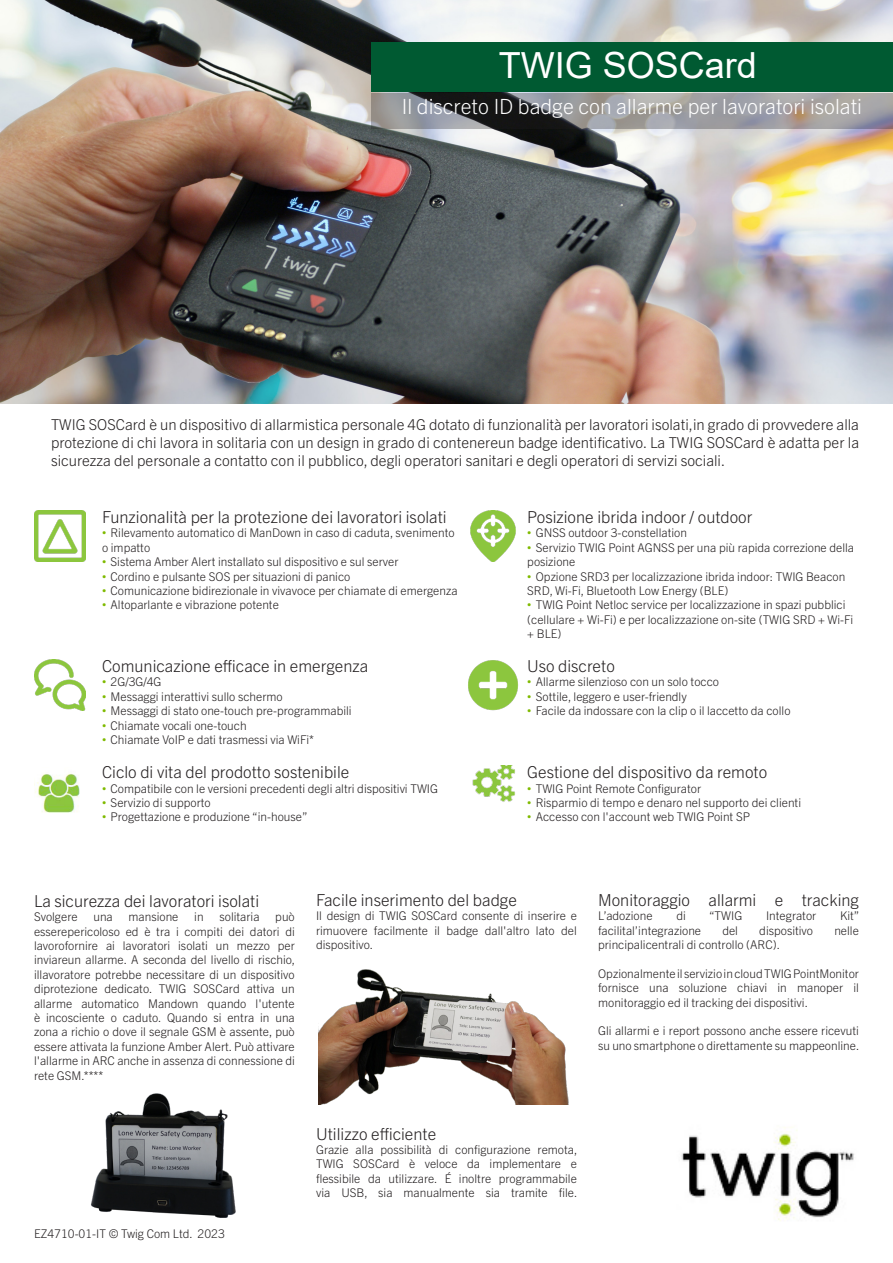
<style>
.page{position:relative;width:893px;height:1263px;background:#fff}
.page>*{position:absolute;margin:0;border:0;box-sizing:border-box;transform-origin:0 0}
.t1{font:36px "Arial";color:#fff}
.t2{font:300 21px "Trade Gothic Next LT Pro";color:#fff}
.TWIG_paragraph_title{font:300 16.5px "Trade Gothic Next LT Pro";color:#231f20}
.TWIG_ingressi_10_pt{font:300 15px/18px "Trade Gothic Next LT Pro";color:#231f20;text-align:justify}
.TWIG_body_8pt{font:300 12px/14.4px "Trade Gothic Next LT Pro";color:#231f20}
.TWIG_Datasheets_bull{font:300 12px/14.4px "Trade Gothic Next LT Pro";color:#231f20}
.s1{font-family:"Arial";font-weight:400;color:#7fba00}
</style>
<div class="page">
<img style="left:319px;top:969px;width:250px;height:135px">
<img style="left:0;top:0;width:893px;height:404px">
<img style="left:34px;top:659px;width:51px;height:51px">
<img style="left:34px;top:773px;width:46px;height:40px">
<img style="left:468px;top:660px;width:50px;height:50px">
<img style="left:472px;top:765px;width:43px;height:37px">
<img style="left:470px;top:510px;width:46px;height:51px">
<img style="left:34px;top:510px;width:51px;height:51px">
<img style="left:681px;top:1127px;width:173px;height:94px">
<div style="left:371px;top:43px;width:522px;height:49px;background:#005a32"></div>
<img style="left:91px;top:1093px;width:145px;height:125px">
<svg style="left:371px;top:93px;width:522px;height:36px;background:#868688"></svg>
<p class="t1" style="left:499px;top:40px;width:260px">TWIG SOSCard</p>
<p class="t2" style="left:402px;top:91px;width:462px">Il discreto ID badge con allarme per lavoratori isolati</p>
<p class="TWIG_ingressi_10_pt" style="left:51px;top:415px;width:809px">TWIG SOSCard è un dispositivo di allarmistica personale 4G dotato di funzionalità per lavoratori isolati,in grado di provvedere alla protezione di chi lavora in solitaria con un design in grado di contenereun badge identificativo. La TWIG SOSCard è adatta per la sicurezza del personale a contatto con il pubblico, degli operatori sanitari e degli operatori di servizi sociali.</p>
<p class="TWIG_paragraph_title" style="left:102px;top:506px;width:346px">Funzionalità per la protezione dei lavoratori isolati</p>
<p class="TWIG_body_8pt" style="left:102px;top:525px;width:354px"><span class="s1">•</span> Rilevamento automatico di ManDown in caso di caduta, svenimento o impatto</p>
<p class="TWIG_body_8pt" style="left:102px;top:554px;width:298px"><span class="s1">•</span> Sistema Amber Alert installato sul dispositivo e sul server</p>
<p class="TWIG_body_8pt" style="left:102px;top:568px;width:250px"><span class="s1">•</span> Cordino e pulsante SOS per situazioni di panico</p>
<p class="TWIG_body_8pt" style="left:102px;top:583px;width:357px"><span class="s1">•</span> Comunicazione bidirezionale in vivavoce per chiamate di emergenza</p>
<p class="TWIG_body_8pt" style="left:102px;top:597px;width:178px"><span class="s1">•</span> Altoparlante e vibrazione potente</p>
<p class="TWIG_paragraph_title" style="left:102px;top:654px;width:268px">Comunicazione efficace in emergenza</p>
<p class="TWIG_body_8pt" style="left:102px;top:674px;width:61px"><span class="s1">•</span> 2G/3G/4G</p>
<p class="TWIG_body_8pt" style="left:102px;top:688px;width:182px"><span class="s1">•</span> Messaggi interattivi sullo schermo</p>
<p class="TWIG_body_8pt" style="left:102px;top:703px;width:251px"><span class="s1">•</span> Messaggi di stato one-touch pre-programmabili</p>
<p class="TWIG_body_8pt" style="left:102px;top:717px;width:146px"><span class="s1">•</span> Chiamate vocali one-touch</p>
<p class="TWIG_body_8pt" style="left:102px;top:731px;width:213px"><span class="s1">•</span> Chiamate VoIP e dati trasmessi via WiFi*</p>
<p class="TWIG_paragraph_title" style="left:102px;top:761px;width:249px">Ciclo di vita del prodotto sostenibile</p>
<p class="TWIG_body_8pt" style="left:102px;top:780px;width:338px"><span class="s1">•</span> Compatibile con le versioni precedenti degli altri dispositivi TWIG</p>
<p class="TWIG_body_8pt" style="left:102px;top:795px;width:110px"><span class="s1">•</span> Servizio di supporto</p>
<p class="TWIG_body_8pt" style="left:102px;top:809px;width:207px"><span class="s1">•</span> Progettazione e produzione “in-house”</p>
<p class="TWIG_paragraph_title" style="left:527px;top:506px;width:227px">Posizione ibrida indoor / outdoor</p>
<p class="TWIG_body_8pt" style="left:527px;top:525px;width:161px"><span class="s1">•</span> GNSS outdoor 3-constellation</p>
<p class="TWIG_body_8pt" style="left:527px;top:539px;width:328px"><span class="s1">•</span> Servizio TWIG Point AGNSS per una più rapida correzione della posizione</p>
<p class="TWIG_body_8pt" style="left:527px;top:568px;width:319px"><span class="s1">•</span> Opzione SRD3 per localizzazione ibrida indoor: TWIG Beacon<br>SRD, Wi-Fi, Bluetooth Low Energy (BLE)</p>
<p class="TWIG_body_8pt" style="left:527px;top:597px;width:328px"><span class="s1">•</span> TWIG Point Netloc service per localizzazione in spazi pubblici (cellulare + Wi-Fi) e per localizzazione on-site (TWIG SRD + Wi-Fi + BLE)</p>
<p class="TWIG_paragraph_title" style="left:527px;top:654px;width:89px">Uso discreto</p>
<p class="TWIG_body_8pt" style="left:527px;top:674px;width:193px"><span class="s1">•</span> Allarme silenzioso con un solo tocco</p>
<p class="TWIG_body_8pt" style="left:527px;top:688px;width:161px"><span class="s1">•</span> Sottile, leggero e user-friendly</p>
<p class="TWIG_body_8pt" style="left:527px;top:703px;width:265px"><span class="s1">•</span> Facile da indossare con la clip o il laccetto da collo</p>
<p class="TWIG_paragraph_title" style="left:527px;top:761px;width:241px">Gestione del dispositivo da remoto</p>
<p class="TWIG_body_8pt" style="left:527px;top:780px;width:175px"><span class="s1">•</span> TWIG Point Remote Configurator</p>
<p class="TWIG_body_8pt" style="left:527px;top:795px;width:275px"><span class="s1">•</span> Risparmio di tempo e denaro nel supporto dei clienti</p>
<p class="TWIG_body_8pt" style="left:527px;top:809px;width:224px"><span class="s1">•</span> Accesso con l'account web TWIG Point SP</p>
<p class="TWIG_paragraph_title" style="left:34px;top:889px;width:227px">La sicurezza dei lavoratori isolati</p>
<p class="TWIG_body_8pt" style="left:34px;top:909px;width:45px">Svolgere</p>
<p class="TWIG_body_8pt" style="left:93px;top:909px;width:21px">una</p>
<p class="TWIG_body_8pt" style="left:129px;top:909px;width:51px">mansione</p>
<p class="TWIG_body_8pt" style="left:194px;top:909px;width:11px">in</p>
<p class="TWIG_body_8pt" style="left:219px;top:909px;width:42px">solitaria</p>
<p class="TWIG_body_8pt" style="left:34px;top:909px;width:263px;text-align:justify;text-indent:241px">può esserepericoloso ed è tra i compiti dei datori di lavorofornire ai lavoratori isolati un mezzo per inviareun allarme. A seconda del livello di rischio, illavoratore potrebbe necessitare di un dispositivo diprotezione dedicato. TWIG SOSCard attiva un allarme automatico Mandown quando l'utente è incosciente o caduto. Quando si entra in una zona a richio o dove il segnale GSM è assente, può essere attivata la funzione Amber Alert. Può attivare l'allarme in ARC anche in assenza di connessione di rete GSM.****</p>
<p class="TWIG_body_8pt" style="left:34px;top:1226px;width:192px">EZ4710-01-IT © Twig Com Ltd. 2023</p>
<p class="TWIG_paragraph_title" style="left:316px;top:888px;width:202px">Facile inserimento del badge</p>
<p class="TWIG_body_8pt" style="left:316px;top:908px;width:262px;text-align:justify">Il design di TWIG SOSCard consente di inserire e rimuovere facilmente il badge dall'altro lato del dispositivo.</p>
<p class="TWIG_paragraph_title" style="left:316px;top:1122px;width:122px">Utilizzo efficiente</p>
<p class="TWIG_body_8pt" style="left:316px;top:1142px;width:263px;text-align:justify">Grazie alla possibilità di configurazione remota, TWIG SOSCard è veloce da implementare e flessibile da utilizzare. É inoltre programmabile via USB, sia manualmente sia tramite file.</p>
<p class="TWIG_paragraph_title" style="left:598px;top:888px;width:262px">Monitoraggio allarmi e tracking</p>
<p class="TWIG_Datasheets_bull" style="left:598px;top:908px;width:56px">L’adozione</p>
<p class="TWIG_Datasheets_bull" style="left:676px;top:908px;width:11px">di</p>
<p class="TWIG_Datasheets_bull" style="left:709px;top:908px;width:35px">“TWIG</p>
<p class="TWIG_Datasheets_bull" style="left:766px;top:908px;width:52px">Integrator</p>
<p class="TWIG_Datasheets_bull" style="left:840px;top:908px;width:21px">Kit”</p>
<p class="TWIG_Datasheets_bull" style="left:598px;top:922px;width:104px">facilital’integrazione</p>
<p class="TWIG_Datasheets_bull" style="left:722px;top:922px;width:17px">del</p>
<p class="TWIG_Datasheets_bull" style="left:759px;top:922px;width:55px">dispositivo</p>
<p class="TWIG_Datasheets_bull" style="left:834px;top:922px;width:26px">nelle</p>
<p class="TWIG_Datasheets_bull" style="left:598px;top:937px;width:183px">principalicentrali di controllo (ARC).</p>
<p class="TWIG_body_8pt" style="left:598px;top:965px;width:262px;text-align:justify">Opzionalmente il servizio in cloud TWIG PointMonitor fornisce una soluzione chiavi in manoper il monitoraggio ed il tracking dei dispositivi.</p>
<p class="TWIG_Datasheets_bull" style="left:598px;top:1023px;width:263px">Gli allarmi e i report possono anche essere ricevuti su uno smartphone o direttamente su mappeonline.</p>
</div>
